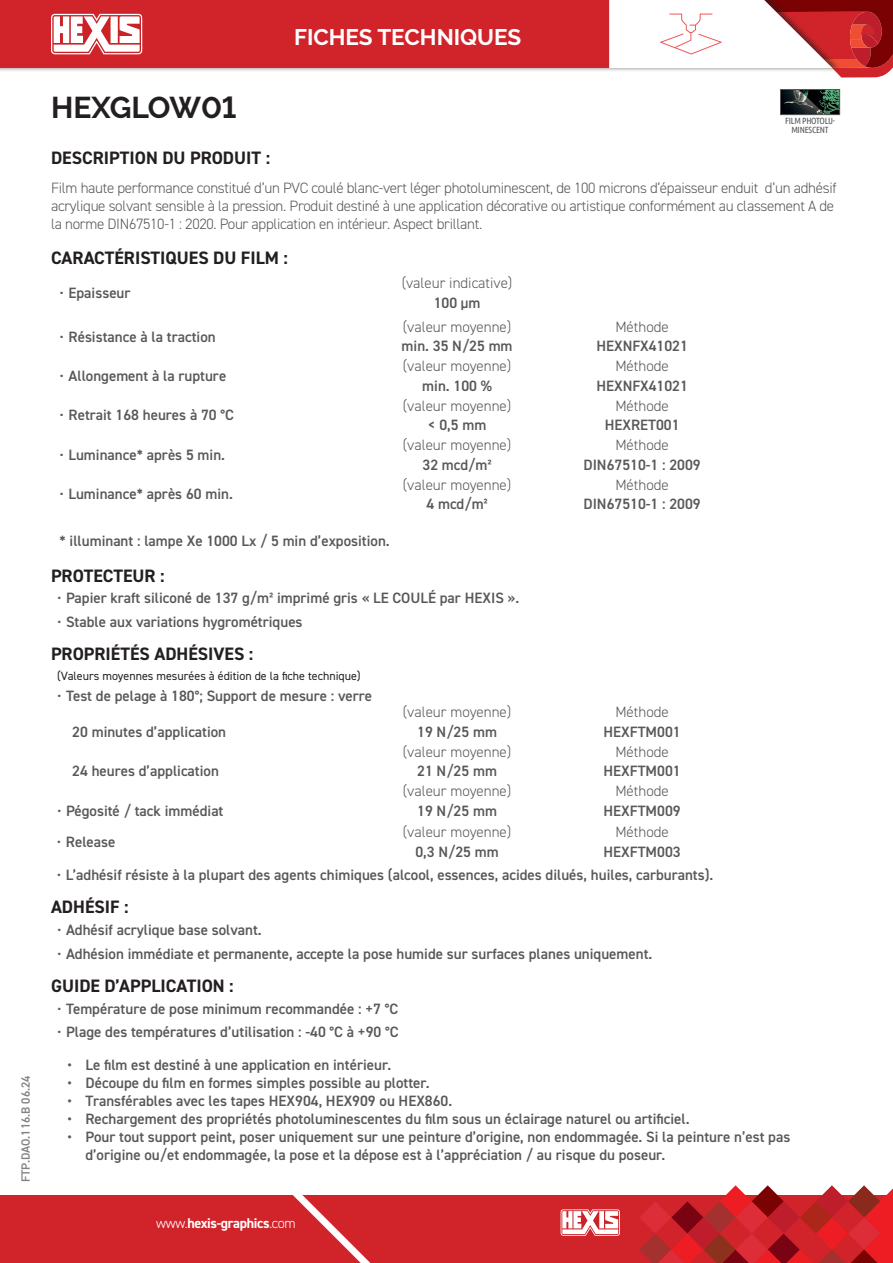
<style>
.page{position:relative;width:893px;height:1263px;background:#fff}
.page>*{position:absolute;margin:0;border:0;box-sizing:border-box;transform-origin:0 0}
.t1{font:700 30px "Raleway";letter-spacing:-.005em;color:#231f20}
.t2{font:700 22.5px "Raleway";color:#fff}
.t3{font:700 18px "DIN2014";color:#231f20}
.t4{font:600 15px/18px "DIN2014";color:#57585a}
.t5{font:300 15px/18px "DIN2014";letter-spacing:-.02em;color:#57585a}
.t6{font:300 15px "DIN2014";color:#57585a}
.t7{font:700 14.1px "DIN2014";letter-spacing:-.025em;color:#fff}
.t8{font:12px "DIN2014";color:#231f20}
.t9{font:600 12px "DIN2014";color:#808285}
.t10{font:9px/9px "Ubuntu Condensed";letter-spacing:-.025em;color:#545557;text-align:center}
.s1{font-weight:400}
.s2{font-weight:300}
</style>
<div class="page">
<div style="left:0;top:0;width:841px;height:73px;background:#231f20;opacity:.6"></div>
<div style="left:0;top:0;width:609px;height:68px;background:#d1232a"></div>
<div style="left:0;top:1195px;width:893px;height:68px;background:#d1232a"></div>
<svg style="left:293px;top:1195px;width:78px;height:68px"></svg>
<svg style="left:51px;top:14px;width:95px;height:40px"></svg>
<svg style="left:561px;top:1209px;width:59px;height:27px;background:#edb6b8"></svg>
<svg style="left:639px;top:1185px;width:254px;height:78px"></svg>
<svg style="left:609px;top:0;width:284px;height:78px"></svg>
<img style="left:782px;top:91px;width:56px;height:22px">
<div style="left:780px;top:89px;width:60px;height:26px;border:1px solid #57585a"></div>
<p class="t9" style="left:18px;top:1182px;width:108px;rotate:-90deg">FTP.DAO.116.B 06.24</p>
<h1 class="t1" style="left:51px;top:90px;width:187px">HEXGLOW01</h1>
<h2 class="t2" style="left:294px;top:24px;width:229px">FICHES TECHNIQUES</h2>
<p class="t10" style="left:785px;top:116px;width:51px">FILM PHOTOLU-<br>MINESCENT</p>
<p class="t3" style="left:51px;top:146px;width:221px">DESCRIPTION DU PRODUIT :</p>
<p class="t5" style="left:51px;top:178px;width:787px">Film haute performance constitué d’un PVC coulé blanc-vert léger photoluminescent, de 100 microns d’épaisseur enduit d’un adhésif acrylique solvant sensible à la pression. Produit destiné à une application décorative ou artistique conformément au classement A de la norme DIN67510-1 : 2020. Pour application en intérieur. Aspect brillant.</p>
<p class="t3" style="left:51px;top:246px;width:238px">CARACTÉRISTIQUES DU FILM :</p>
<p class="t6" style="left:402px;top:274px;width:112px">(valeur indicative)</p>
<p class="t4" style="left:434px;top:293px;width:48px">100 µm</p>
<p class="t6" style="left:403px;top:318px;width:110px">(valeur moyenne)</p>
<p class="t4" style="left:402px;top:337px;width:112px">min. 35 N/25 mm</p>
<p class="t4" style="left:60px;top:283px;width:73px"><span class="s1">•</span> Epaisseur</p>
<p class="t4" style="left:60px;top:327px;width:158px"><span class="s1">•</span> Résistance à la traction</p>
<p class="t4" style="left:60px;top:366px;width:168px"><span class="s1">•</span> Allongement à la rupture</p>
<p class="t4" style="left:60px;top:406px;width:176px"><span class="s1">•</span> Retrait 168 heures à 70 °C</p>
<p class="t4" style="left:60px;top:445px;width:167px"><span class="s1">•</span> Luminance* après 5 min.</p>
<p class="t4" style="left:60px;top:485px;width:175px"><span class="s1">•</span> Luminance* après 60 min.</p>
<p class="t4" style="left:60px;top:532px;width:332px">* illuminant : lampe Xe 1000 Lx / 5 min d’exposition.</p>
<p class="t3" style="left:51px;top:563px;width:115px">PROTECTEUR :</p>
<p class="t4" style="left:57px;top:589px;width:464px"><span class="s1">•</span> Papier kraft siliconé de 137 g/m² imprimé gris « LE COULÉ par HEXIS ».</p>
<p class="t4" style="left:57px;top:613px;width:247px"><span class="s1">•</span> Stable aux variations hygrométriques</p>
<p class="t3" style="left:51px;top:642px;width:204px">PROPRIÉTÉS ADHÉSIVES :</p>
<p class="t8" style="left:57px;top:668px;width:305px">(Valeurs moyennes mesurées à édition de la fiche technique)</p>
<p class="t4" style="left:57px;top:687px;width:317px"><span class="s1">•</span> Test de pelage à 180°; Support de mesure : verre</p>
<p class="t4" style="left:72px;top:722px;width:155px">20 minutes d’application</p>
<p class="t6" style="left:615px;top:318px;width:55px">Méthode</p>
<p class="t4" style="left:596px;top:337px;width:93px">HEXNFX41021</p>
<p class="t6" style="left:403px;top:357px;width:110px">(valeur moyenne)</p>
<p class="t4" style="left:422px;top:376px;width:71px">min. 100 %</p>
<p class="t6" style="left:615px;top:357px;width:55px">Méthode</p>
<p class="t4" style="left:596px;top:376px;width:93px">HEXNFX41021</p>
<p class="t6" style="left:403px;top:396px;width:110px">(valeur moyenne)</p>
<p class="t4" style="left:428px;top:416px;width:60px">&lt; 0,5 mm</p>
<p class="t6" style="left:615px;top:396px;width:55px">Méthode</p>
<p class="t4" style="left:605px;top:416px;width:76px">HEXRET001</p>
<p class="t6" style="left:403px;top:436px;width:110px">(valeur moyenne)</p>
<p class="t4" style="left:422px;top:455px;width:71px">32 mcd/m²</p>
<p class="t6" style="left:615px;top:436px;width:55px">Méthode</p>
<p class="t4" style="left:583px;top:455px;width:119px">DIN67510-1 : 2009</p>
<p class="t6" style="left:403px;top:475px;width:110px">(valeur moyenne)</p>
<p class="t4" style="left:426px;top:494px;width:63px">4 mcd/m²</p>
<p class="t6" style="left:615px;top:475px;width:55px">Méthode</p>
<p class="t4" style="left:583px;top:494px;width:119px">DIN67510-1 : 2009</p>
<p class="t6" style="left:403px;top:703px;width:110px">(valeur moyenne)</p>
<p class="t4" style="left:417px;top:722px;width:81px">19 N/25 mm</p>
<p class="t6" style="left:615px;top:703px;width:55px">Méthode</p>
<p class="t4" style="left:603px;top:722px;width:79px">HEXFTM001</p>
<p class="t4" style="left:72px;top:761px;width:148px">24 heures d’application</p>
<p class="t4" style="left:57px;top:801px;width:168px"><span class="s1">•</span> Pégosité / tack immédiat</p>
<p class="t6" style="left:403px;top:742px;width:110px">(valeur moyenne)</p>
<p class="t4" style="left:417px;top:761px;width:81px">21 N/25 mm</p>
<p class="t6" style="left:403px;top:782px;width:110px">(valeur moyenne)</p>
<p class="t4" style="left:417px;top:801px;width:81px">19 N/25 mm</p>
<p class="t6" style="left:615px;top:742px;width:55px">Méthode</p>
<p class="t4" style="left:603px;top:761px;width:79px">HEXFTM001</p>
<p class="t6" style="left:615px;top:782px;width:55px">Méthode</p>
<p class="t4" style="left:603px;top:801px;width:79px">HEXFTM009</p>
<p class="t6" style="left:403px;top:823px;width:110px">(valeur moyenne)</p>
<p class="t4" style="left:415px;top:842px;width:85px">0,3 N/25 mm</p>
<p class="t6" style="left:615px;top:823px;width:55px">Méthode</p>
<p class="t4" style="left:603px;top:842px;width:79px">HEXFTM003</p>
<p class="t4" style="left:57px;top:866px;width:658px"><span class="s1">•</span> L’adhésif résiste à la plupart des agents chimiques (alcool, essences, acides dilués, huiles, carburants).</p>
<p class="t3" style="left:51px;top:895px;width:79px">ADHÉSIF :</p>
<p class="t4" style="left:57px;top:921px;width:206px"><span class="s1">•</span> Adhésif acrylique base solvant.</p>
<p class="t4" style="left:57px;top:944px;width:597px"><span class="s1">•</span> Adhésion immédiate et permanente, accepte la pose humide sur surfaces planes uniquement.</p>
<p class="t3" style="left:51px;top:973px;width:184px">GUIDE D’APPLICATION :</p>
<p class="t4" style="left:57px;top:999px;width:343px"><span class="s1">•</span> Température de pose minimum recommandée : +7 °C</p>
<p class="t4" style="left:57px;top:1023px;width:343px"><span class="s1">•</span> Plage des températures d’utilisation : -40 °C à +90 °C</p>
<p class="t4" style="left:68px;top:1055px;width:325px">• Le film est destiné à une application en intérieur.</p>
<p class="t4" style="left:68px;top:1073px;width:364px">• Découpe du film en formes simples possible au plotter.</p>
<p class="t4" style="left:68px;top:1091px;width:386px">• Transférables avec les tapes HEX904, HEX909 ou HEX860.</p>
<p class="t4" style="left:68px;top:1109px;width:624px">• Rechargement des propriétés photoluminescentes du film sous un éclairage naturel ou artificiel.</p>
<p class="t4" style="left:86px;top:1127px;width:706px;text-indent:-18px">• Pour tout support peint, poser uniquement sur une peinture d’origine, non endommagée. Si la peinture n’est pas d’origine ou/et endommagée, la pose et la dépose est à l’appréciation / au risque du poseur.</p>
<p class="t4" style="left:57px;top:832px;width:60px"><span class="s1">•</span> Release</p>
<p class="t7" style="left:156px;top:1214px;width:141px"><span class="s2">www.</span>hexis-graphics<span class="s2">.com</span></p>
</div>
